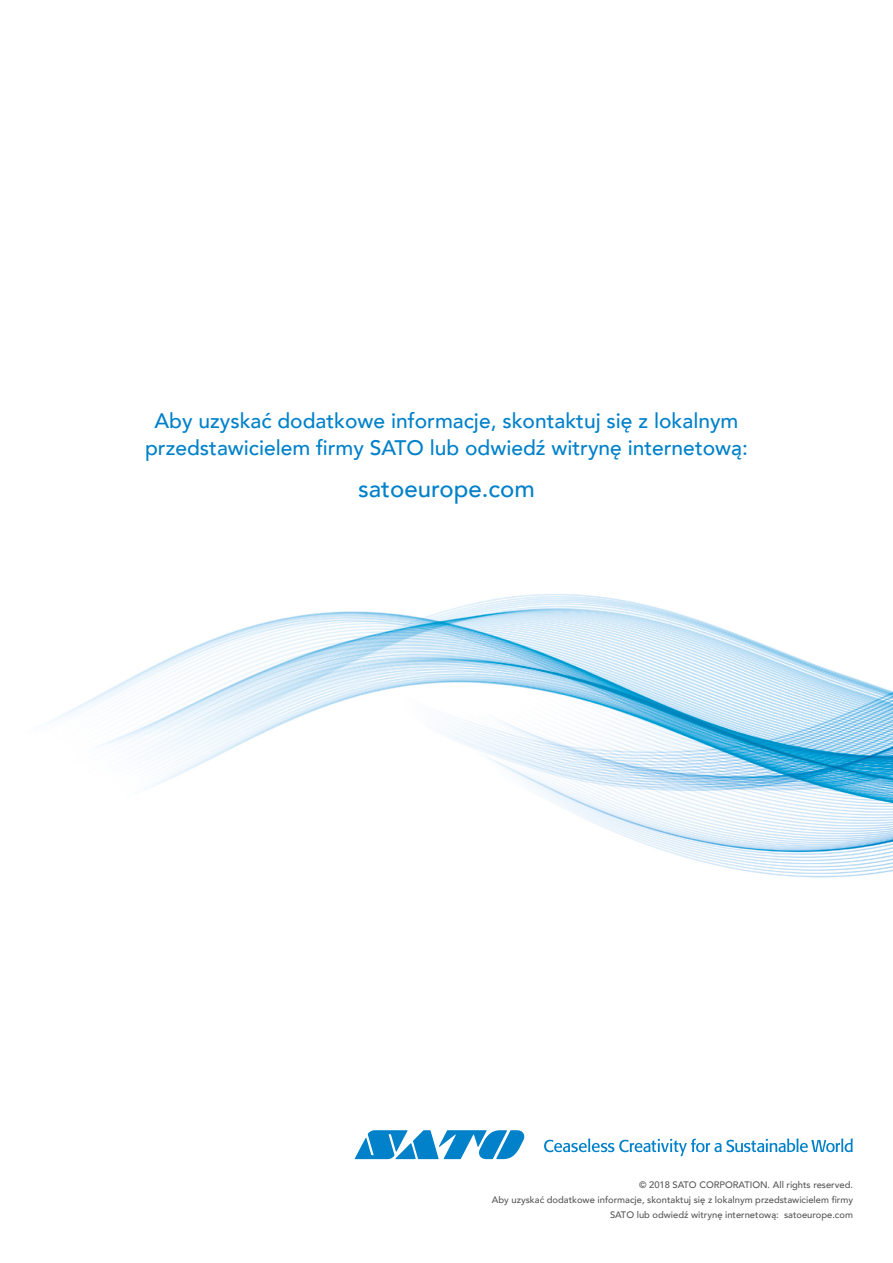
<style>
.page{position:relative;width:893px;height:1263px;background:#fff}
.page>*{position:absolute;margin:0;border:0;box-sizing:border-box;transform-origin:0 0}
.t1{font:500 24px "Avenir";color:#0081c9}
.t2{font:500 21px/27px "Avenir";color:#0081c9;text-align:center}
.t3{font:500 9.3px/15px "Avenir";color:#575756;text-align:right}
</style>
<div class="page">
<img style="left:44px;top:594px;width:849px;height:284px">
<svg style="left:355px;top:1130px;width:170px;height:29px"></svg>
<svg style="left:544px;top:1138px;width:309px;height:18px"></svg>
<h2 class="t2" style="left:145px;top:406px;width:604px">Aby uzyskać dodatkowe informacje, skontaktuj się z lokalnym przedstawicielem firmy SATO lub odwiedź witrynę internetową:</h2>
<h1 class="t1" style="left:358px;top:468px;width:178px">satoeurope.com</h1>
<p class="t3" style="left:492px;top:1177px;width:363px">© 2018 SATO CORPORATION. All rights reserved.<br>Aby uzyskać dodatkowe informacje, skontaktuj się z lokalnym przedstawicielem firmy<br>SATO lub odwiedź witrynę internetową: satoeurope.com</p>
</div>
